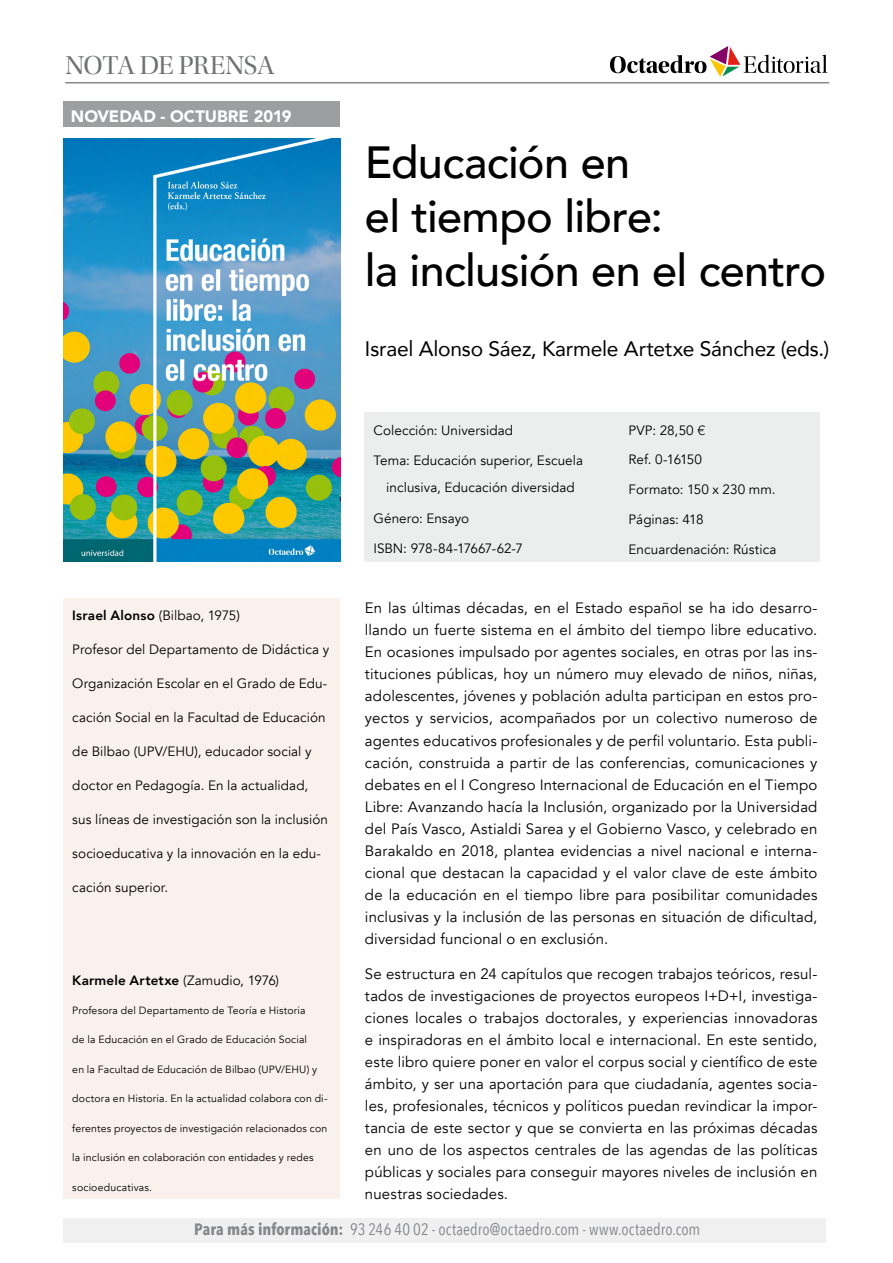
<style>
.page{position:relative;width:893px;height:1263px;background:#fff}
.page>*{position:absolute;margin:0;border:0;box-sizing:border-box;transform-origin:0 0}
.t1{font:500 45px/54px "Avenir";letter-spacing:-.015em;color:#000}
.t2{font:27px "Utopia Std Disp";letter-spacing:-.02em;color:#707172}
.t3{font:21px "Avenir";letter-spacing:-.01em;color:#000}
.t4{font:16.5px "Avenir Next Condensed";letter-spacing:.005em;color:#87888a}
.t5{font:900 16.5px "Avenir";letter-spacing:-.005em;color:#fff}
.t6{font:15px/22px "Avenir";letter-spacing:.01em;color:#000;text-align:justify}
.t7{font:13.5px/26.5px "Avenir";letter-spacing:.005em;color:#000;text-align:center}
.t8{font:800 13.5px "Avenir";letter-spacing:.01em;color:#000}
.t9{font:13.5px "Avenir";letter-spacing:-.03em;color:#000}
.t10{font:10.5px "Avenir";letter-spacing:.015em;color:#000}
.s1{font-weight:800}
.s2{font-weight:400}
.s3{font-family:"Helvetica Neue LT Std";font-weight:300}
.s4{font-weight:700}
</style>
<div class="page">
<div style="left:64px;top:1218px;width:762px;height:25px;background:#f0f0f1"></div>
<div style="left:365px;top:412px;width:455px;height:150px;background:#eceded"></div>
<img style="left:64px;top:138px;width:276px;height:424px">
<div style="left:64px;top:102px;width:276px;height:25px;background:#9c9e9f"></div>
<div style="left:64px;top:598px;width:276px;height:601px;background:#faf1ed"></div>
<svg style="left:610px;top:46px;width:217px;height:31px"></svg>
<hr style="left:65px;top:82px;width:764px;height:1px;background:#87888a">
<h2 class="t2" style="left:65px;top:51px;width:211px">NOTA DE PRENSA</h2>
<p class="t5" style="left:71px;top:102px;width:222px">NOVEDAD - OCTUBRE 2019</p>
<p class="t7" style="left:72px;top:602px;width:169px"><span class="s1">Israel Alonso</span> (Bilbao, 1975)</p>
<p class="t7" style="left:72px;top:636px;width:259px">Profesor del Departamento de Didáctica y</p>
<p class="t7" style="left:72px;top:670px;width:257px">Organización Escolar en el Grado de Edu-</p>
<p class="t7" style="left:72px;top:704px;width:255px">cación Social en la Facultad de Educación</p>
<p class="t7" style="left:72px;top:738px;width:241px">de Bilbao (UPV/EHU), educador social y</p>
<p class="t7" style="left:72px;top:772px;width:237px">doctor en Pedagogía. En la actualidad,</p>
<p class="t7" style="left:72px;top:806px;width:257px">sus líneas de investigación son la inclusión</p>
<p class="t7" style="left:72px;top:840px;width:250px">socioeducativa y la innovación en la edu-</p>
<p class="t7" style="left:72px;top:874px;width:98px">cación superior.</p>
<p class="t8" style="left:72px;top:969px;width:208px">Karmele Artetxe <span class="s2">(Zamudio, 1976)</span></p>
<p class="t10" style="left:72px;top:1004px;width:235px">Profesora del Departamento de Teoría e Historia</p>
<p class="t10" style="left:72px;top:1033px;width:236px">de la Educación en el Grado de Educación Social</p>
<p class="t10" style="left:72px;top:1063px;width:246px">en la Facultad de Educación de Bilbao (UPV/EHU) y</p>
<p class="t10" style="left:72px;top:1092px;width:257px">doctora en Historia. En la actualidad colabora con di-</p>
<p class="t10" style="left:72px;top:1122px;width:257px">ferentes proyectos de investigación relacionados con</p>
<p class="t10" style="left:72px;top:1151px;width:243px">la inclusión en colaboración con entidades y redes</p>
<p class="t10" style="left:72px;top:1181px;width:81px">socioeducativas.</p>
<h1 class="t1" style="left:365px;top:133px;width:463px">Educación en<br>el tiempo libre:<br>la inclusión en el centro</h1>
<h3 class="t3" style="left:365px;top:332px;width:466px">Israel Alonso Sáez, Karmele Artetxe Sánchez (eds.)</h3>
<p class="t7" style="left:373px;top:417px;width:141px">Colección: Universidad</p>
<p class="t7" style="left:373px;top:448px;width:211px">Tema: Educación superior, Escuela inclusiva, Educación diversidad</p>
<p class="t7" style="left:373px;top:505px;width:97px">Género: Ensayo</p>
<p class="t7" style="left:373px;top:536px;width:151px">ISBN: 978-84-17667-62-7</p>
<p class="t7" style="left:629px;top:417px;width:78px">PVP: 28,50 <span class="s3">€</span></p>
<p class="t9" style="left:629px;top:452px;width:75px">Ref. 0-16150</p>
<p class="t7" style="left:629px;top:476px;width:148px">Formato: 150 x 230 mm.</p>
<p class="t7" style="left:629px;top:506px;width:76px">Páginas: 418</p>
<p class="t7" style="left:629px;top:536px;width:149px">Encuardenación: Rústica</p>
<p class="t6" style="left:365px;top:597px;width:454px">En las últimas décadas, en el Estado español se ha ido desarro&shy;llando un fuerte sistema en el ámbito del tiempo libre educativo.<br>En ocasiones impulsado por agentes sociales, en otras por las ins&shy;tituciones públicas, hoy un número muy elevado de niños, niñas, adolescentes, jóvenes y población adulta participan en estos pro&shy;yectos y servicios, acompañados por un colectivo numeroso de agentes educativos profesionales y de perfil voluntario. Esta publi&shy;cación, construida a partir de las conferencias, comunicaciones y debates en el I Congreso Internacional de Educación en el Tiempo Libre: Avanzando hacía la Inclusión, organizado por la Universidad del País Vasco, Astialdi Sarea y el Gobierno Vasco, y celebrado en Barakaldo en 2018, plantea evidencias a nivel nacional e interna&shy;cional que destacan la capacidad y el valor clave de este ámbito de la educación en el tiempo libre para posibilitar comunidades inclusivas y la inclusión de las personas en situación de dificultad, diversidad funcional o en exclusión.</p>
<p class="t6" style="left:365px;top:963px;width:454px">Se estructura en 24 capítulos que recogen trabajos teóricos, resul&shy;tados de investigaciones de proyectos europeos I+D+I, investiga&shy;ciones locales o trabajos doctorales, y experiencias innovadoras e inspiradoras en el ámbito local e internacional. En este sentido, este libro quiere poner en valor el corpus social y científico de este ámbito, y ser una aportación para que ciudadanía, agentes socia&shy;les, profesionales, técnicos y políticos puedan revindicar la impor&shy;tancia de este sector y que se convierta en las próximas décadas en uno de los aspectos centrales de las agendas de las políticas públicas y sociales para conseguir mayores niveles de inclusión en nuestras sociedades.</p>
<p class="t4" style="left:194px;top:1214px;width:508px"><span class="s4">Para más información:</span> 93 246 40 02 - octaedro@octaedro.com - www.octaedro.com</p>
</div>
